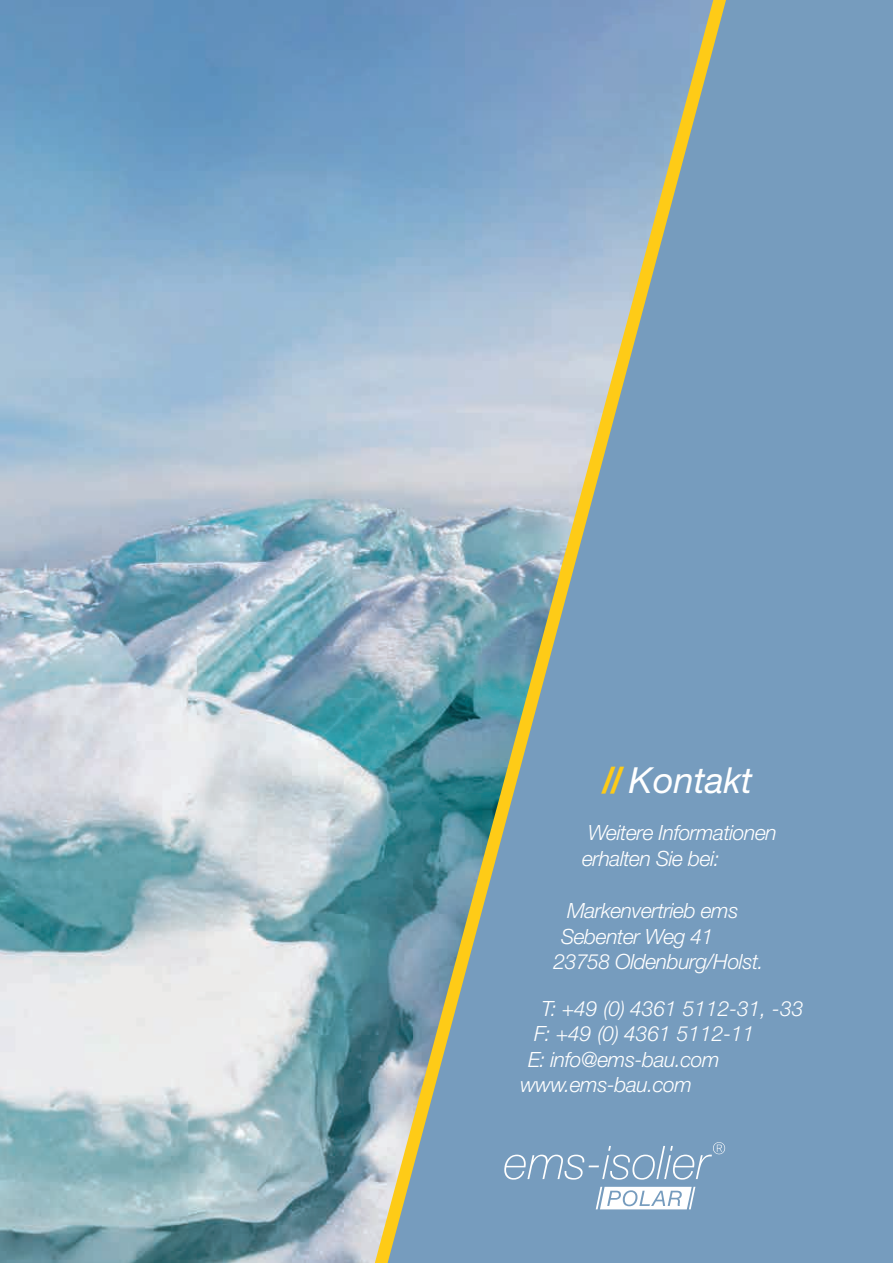
<style>
.page{position:relative;width:893px;height:1263px;background:#fff}
.page>*{position:absolute;margin:0;border:0;box-sizing:border-box;transform-origin:0 0}
.t1{font:italic 36px "Helvetica Neue LT Pro";color:#fff}
.t2{font:italic 300 21px/25.5px "Helvetica Neue LT Pro";letter-spacing:-.02em;color:#fff}
.t3{font:italic 300 21px "Helvetica Neue LT Pro";color:#fff}
.s1{font-weight:700;color:#fecb17}
</style>
<div class="page">
<img style="left:0;top:0;width:375px;height:1263px">
<div style="left:726px;top:0;width:167px;height:1263px;background:#769cbe"></div>
<svg style="left:375px;top:0;width:351px;height:1263px;background:#87a6bb"></svg>
<h1 class="t1" style="left:601px;top:758px;width:152px"><span class="s1">//</span>Kontakt</h1>
<p class="t2" style="left:582px;top:820px;width:196px">Weitere Informationen erhalten Sie bei:</p>
<p class="t2" style="left:567px;top:897px;width:173px">Markenvertrieb ems</p>
<p class="t2" style="left:561px;top:923px;width:154px">Sebenter Weg 41</p>
<p class="t2" style="left:553px;top:948px;width:212px">23758 Oldenburg/Holst.</p>
<p class="t3" style="left:541px;top:996px;width:263px">T: +49 (0) 4361 5112-31, -33</p>
<p class="t3" style="left:534px;top:1021px;width:222px">F: +49 (0) 4361 5112-11</p>
<p class="t2" style="left:528px;top:1046px;width:193px">E: info@ems-bau.com</p>
<p class="t2" style="left:520px;top:1072px;width:173px">www.ems-bau.com</p>
</div>
